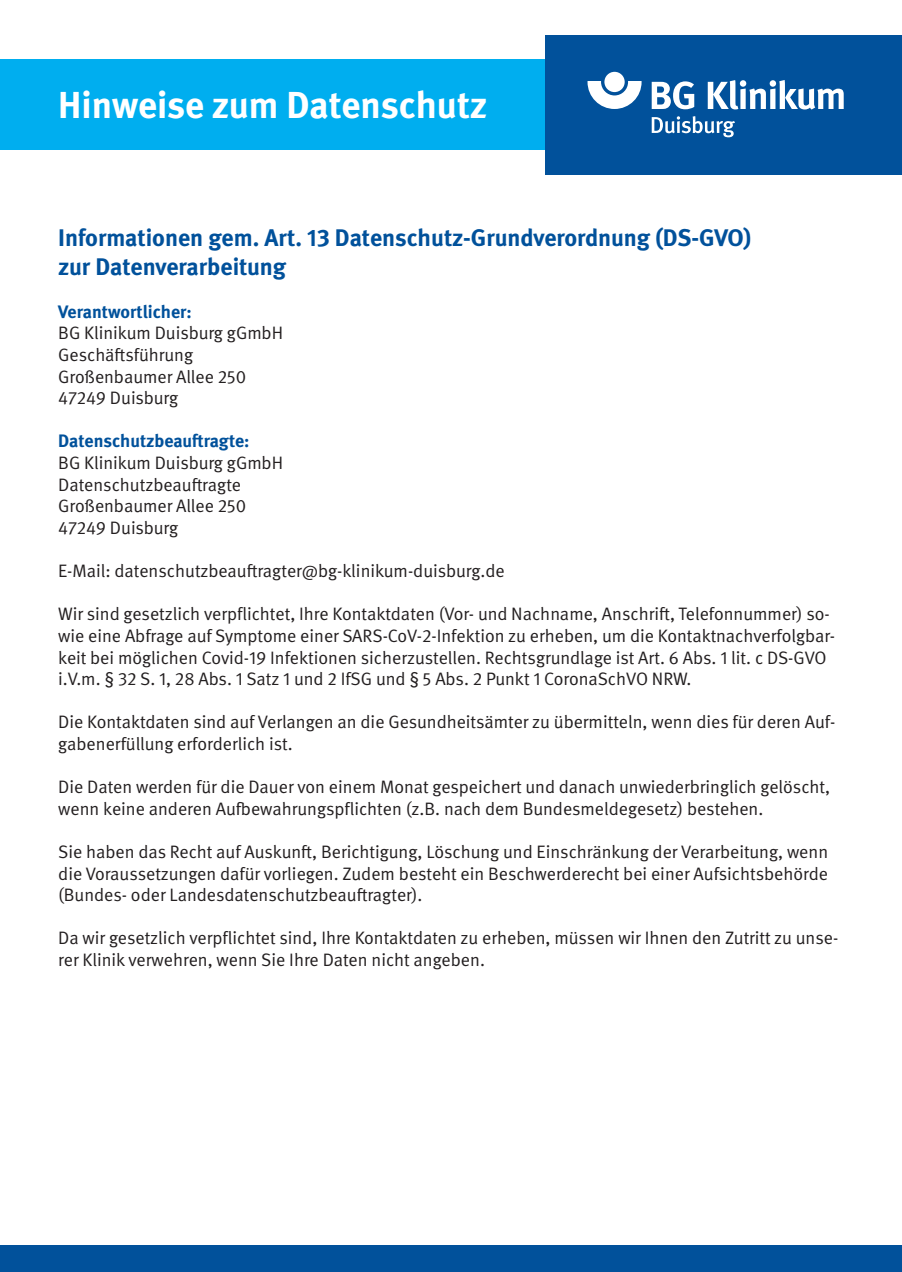
<style>
.page{position:relative;width:902px;height:1272px;background:#fff}
.page>*{position:absolute;margin:0;border:0;box-sizing:border-box;transform-origin:0 0}
.t1{font:700 37.5px "DGUV Meta";color:#fff}
.t2{font:700 24px/28.8px "DGUV Meta";color:#01519b}
.t3{font:18px/21.6px "DGUV Meta";color:#231f20}
.t4{font:700 18px "DGUV Meta";color:#01519b}
</style>
<div class="page">
<div style="left:0;top:59px;width:843px;height:91px;background:#00aeef"></div>
<div style="left:546px;top:35px;width:355px;height:139px;background:#01519b"></div>
<div style="left:604px;top:72px;width:20px;height:20px;background:#fff;border-radius:50%"></div>
<svg style="left:587px;top:82px;width:54px;height:27px"></svg>
<svg style="left:651px;top:81px;width:43px;height:28px"></svg>
<svg style="left:707px;top:80px;width:136px;height:29px"></svg>
<svg style="left:651px;top:116px;width:84px;height:21px"></svg>
<div style="left:0;top:1245px;width:901px;height:26px;background:#01519b"></div>
<h1 class="t1" style="left:58px;top:82px;width:430px">Hinweise zum Datenschutz</h1>
<h2 class="t2" style="left:58px;top:224px;width:694px">Informationen gem. Art. 13 Datenschutz-Grundverordnung (DS-GVO) zur Datenverarbeitung</h2>
<p class="t4" style="left:58px;top:301px;width:135px">Verantwortlicher:</p>
<p class="t3" style="left:58px;top:323px;width:226px">BG Klinikum Duisburg gGmbH<br>Geschäftsführung<br>Großenbaumer Allee 250<br>47249 Duisburg</p>
<p class="t4" style="left:58px;top:430px;width:193px">Datenschutzbeauftragte:</p>
<p class="t3" style="left:58px;top:452px;width:226px">BG Klinikum Duisburg gGmbH<br>Datenschutzbeauftragte<br>Großenbaumer Allee 250<br>47249 Duisburg</p>
<p class="t3" style="left:58px;top:560px;width:448px">E-Mail: datenschutzbeauftragter@bg-klinikum-duisburg.de</p>
<p class="t3" style="left:58px;top:603px;width:778px">Wir sind gesetzlich verpflichtet, Ihre Kontaktdaten (Vor- und Nachname, Anschrift, Telefonnummer) so&shy;wie eine Abfrage auf Symptome einer SARS-CoV-2-Infektion zu erheben, um die Kontaktnachverfolgbar&shy;keit bei möglichen Covid-19 Infektionen sicherzustellen. Rechtsgrundlage ist Art. 6 Abs. 1 lit. c DS-GVO i.V.m. § 32 S. 1, 28 Abs. 1 Satz 1 und 2 IfSG und § 5 Abs. 2 Punkt 1 CoronaSchVO NRW.</p>
<p class="t3" style="left:58px;top:711px;width:778px">Die Kontaktdaten sind auf Verlangen an die Gesundheitsämter zu übermitteln, wenn dies für deren Auf&shy;gabenerfüllung erforderlich ist.</p>
<p class="t3" style="left:58px;top:776px;width:773px">Die Daten werden für die Dauer von einem Monat gespeichert und danach unwiederbringlich gelöscht, wenn keine anderen Aufbewahrungspflichten (z.B. nach dem Bundesmeldegesetz) bestehen.</p>
<p class="t3" style="left:58px;top:841px;width:771px;text-align:justify">Sie haben das Recht auf Auskunft, Berichtigung, Löschung und Einschränkung der Verarbeitung, wenn die Voraussetzungen dafür vorliegen. Zudem besteht ein Beschwerderecht bei einer Aufsichtsbehörde (Bundes- oder Landesdatenschutzbeauftragter).</p>
<p class="t3" style="left:58px;top:927px;width:781px">Da wir gesetzlich verpflichtet sind, Ihre Kontaktdaten zu erheben, müssen wir Ihnen den Zutritt zu unse&shy;rer Klinik verwehren, wenn Sie Ihre Daten nicht angeben.</p>
</div>
